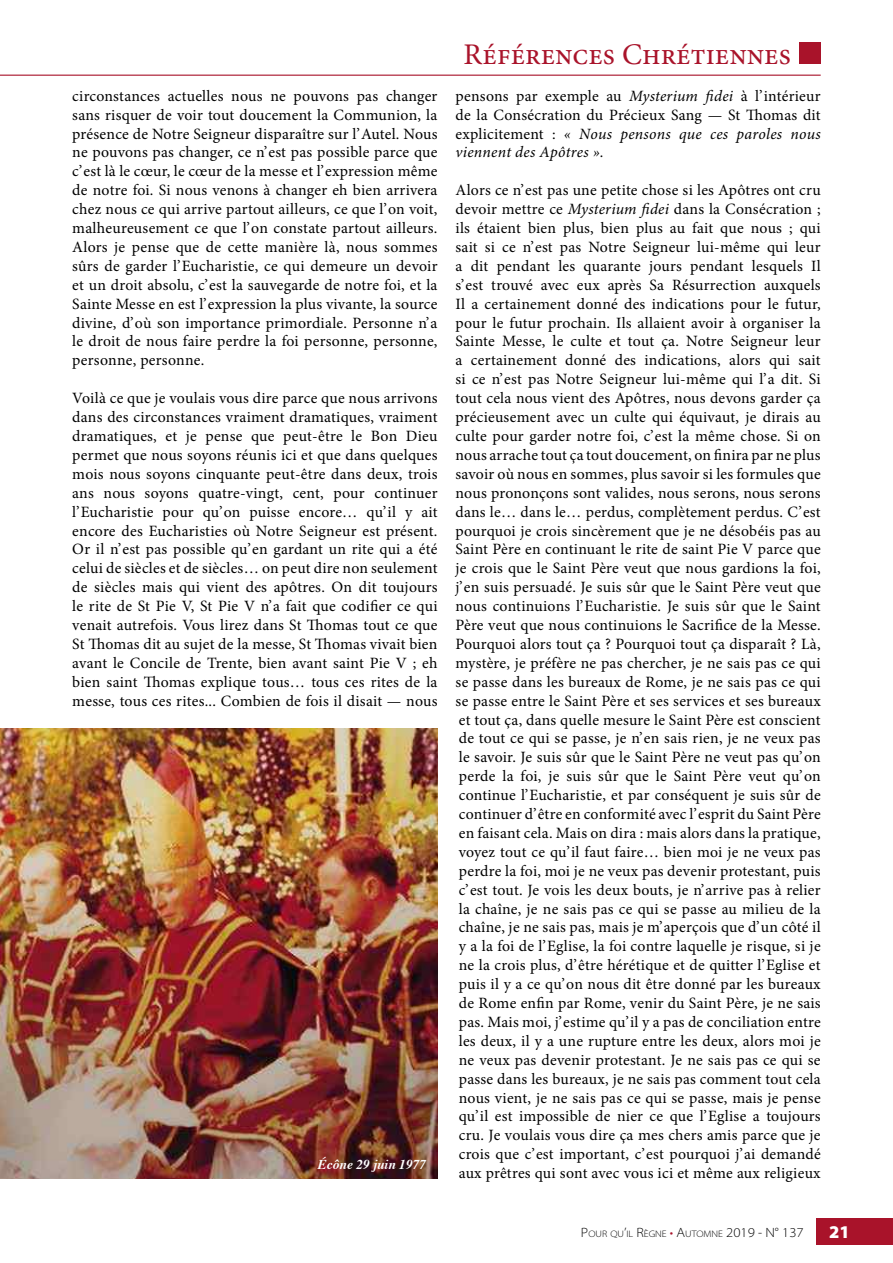
<style>
.page{position:relative;width:893px;height:1263px;background:#fff}
.page>*{position:absolute;margin:0;border:0;box-sizing:border-box;transform-origin:0 0}
.t1{font:30px "Minion Pro";color:#a9132a}
.t2{font:900 18px "Myriad Pro";color:#fff}
.t3{font:15.75px/18.9px "Minion Pro";letter-spacing:.015em;color:#000;text-align:justify}
.t4{font:italic 700 13.5px "Times";color:#fff}
.t5{font:300 semi-expanded 9.45px "Myriad Pro";color:#000}
.s1{font-style:italic}
.s2{font-size:13.5px}
.s3{font-size:13.5px;color:#a9132a}
</style>
<div class="page">
<div style="left:816px;top:1218px;width:77px;height:27px;background:#a9132a"></div>
<hr style="left:0;top:75px;width:821px;height:1px;background:#a9132a">
<div style="left:799px;top:43px;width:22px;height:21px;background:#a9132a"></div>
<img style="left:0;top:728px;width:437px;height:450px">
<p class="t3" style="left:72px;top:86px;width:367px">circonstances actuelles nous ne pouvons pas changer sans risquer de voir tout doucement la Communion, la présence de Notre Seigneur disparaître sur l’Autel. Nous ne pouvons pas changer, ce n’est pas possible parce que c’est là le cœur, le cœur de la messe et l’expression même de notre foi. Si nous venons à changer eh bien arrivera chez nous ce qui arrive partout ailleurs, ce que l’on voit, malheureusement ce que l’on constate partout ailleurs.<br>Alors je pense que de cette manière là, nous sommes sûrs de garder l’Eucharistie, ce qui demeure un devoir et un droit absolu, c’est la sauvegarde de notre foi, et la Sainte Messe en est l’expression la plus vivante, la source divine, d’où son importance primordiale. Personne n’a le droit de nous faire perdre la foi personne, personne, personne, personne.</p>
<p class="t3" style="left:72px;top:389px;width:367px">Voilà ce que je voulais vous dire parce que nous arrivons dans des circonstances vraiment dramatiques, vraiment dramatiques, et je pense que peut-être le Bon Dieu permet que nous soyons réunis ici et que dans quelques mois nous soyons cinquante peut-être dans deux, trois ans nous soyons quatre-vingt, cent, pour continuer l’Eucharistie pour qu’on puisse encore… qu’il y ait encore des Eucharisties où Notre Seigneur est présent.<br>Or il n’est pas possible qu’en gardant un rite qui a été celui de siècles et de siècles… on peut dire non seulement de siècles mais qui vient des apôtres. On dit toujours le rite de St Pie V, St Pie V n’a fait que codifier ce qui venait autrefois. Vous lirez dans St Thomas tout ce que St Thomas dit au sujet de la messe, St Thomas vivait bien avant le Concile de Trente, bien avant saint Pie V ; eh bien saint Thomas explique tous… tous ces rites de la messe, tous ces rites... Combien de fois il disait — nous</p>
<p class="t4" style="left:318px;top:1152px;width:110px">Écône 29 juin 1977</p>
<h1 class="t1" style="left:463px;top:35px;width:329px">Références Chrétiennes</h1>
<p class="t3" style="left:455px;top:86px;width:367px">pensons par exemple au <span class="s1">Mysterium fidei</span> à l’intérieur de la Consécration du Précieux Sang — St Thomas dit explicitement : <span class="s1">« Nous pensons que ces paroles nous viennent des Apôtres ».</span></p>
<p class="t3" style="left:455px;top:181px;width:367px">Alors ce n’est pas une petite chose si les Apôtres ont cru devoir mettre ce <span class="s1">Mysterium fidei</span> dans la Consécration ; ils étaient bien plus, bien plus au fait que nous ; qui sait si ce n’est pas Notre Seigneur lui-même qui leur a dit pendant les quarante jours pendant lesquels Il s’est trouvé avec eux après Sa Résurrection auxquels Il a certainement donné des indications pour le futur, pour le futur prochain. Ils allaient avoir à organiser la Sainte Messe, le culte et tout ça. Notre Seigneur leur a certainement donné des indications, alors qui sait si ce n’est pas Notre Seigneur lui-même qui l’a dit. Si tout cela nous vient des Apôtres, nous devons garder ça précieusement avec un culte qui équivaut, je dirais au culte pour garder notre foi, c’est la même chose. Si on nous arrache tout ça tout doucement, on finira par ne plus savoir où nous en sommes, plus savoir si les formules que nous prononçons sont valides, nous serons, nous serons dans le… dans le… perdus, complètement perdus. C’est pourquoi je crois sincèrement que je ne désobéis pas au Saint Père en continuant le rite de saint Pie V parce que je crois que le Saint Père veut que nous gardions la foi, j’en suis persuadé. Je suis sûr que le Saint Père veut que nous continuions l’Eucharistie. Je suis sûr que le Saint Père veut que nous continuions le Sacrifice de la Messe.<br>Pourquoi alors tout ça ? Pourquoi tout ça disparaît ? Là, mystère, je préfère ne pas chercher, je ne sais pas ce qui se passe dans les bureaux de Rome, je ne sais pas ce qui se passe entre le Saint Père et ses services et ses bureaux et tout ça, dans quelle mesure le Saint Père est conscient de tout ce qui se passe, je n’en sais rien, je ne veux pas le savoir. Je suis sûr que le Saint Père ne veut pas qu’on perde la foi, je suis sûr que le Saint Père veut qu’on continue l’Eucharistie, et par conséquent je suis sûr de continuer d’être en conformité avec l’esprit du Saint Père en faisant cela. Mais on dira : mais alors dans la pratique, voyez tout ce qu’il faut faire… bien moi je ne veux pas perdre la foi, moi je ne veux pas devenir protestant, puis c’est tout. Je vois les deux bouts, je n’arrive pas à relier la chaîne, je ne sais pas ce qui se passe au milieu de la chaîne, je ne sais pas, mais je m’aperçois que d’un côté il y a la foi de l’Eglise, la foi contre laquelle je risque, si je ne la crois plus, d’être hérétique et de quitter l’Eglise et puis il y a ce qu’on nous dit être donné par les bureaux de Rome enfin par Rome, venir du Saint Père, je ne sais pas. Mais moi, j’estime qu’il y a pas de conciliation entre les deux, il y a une rupture entre les deux, alors moi je ne veux pas devenir protestant. Je ne sais pas ce qui se passe dans les bureaux, je ne sais pas comment tout cela nous vient, je ne sais pas ce qui se passe, mais je pense qu’il est impossible de nier ce que l’Eglise a toujours cru. Je voulais vous dire ça mes chers amis parce que je crois que c’est important, c’est pourquoi j’ai demandé aux prêtres qui sont avec vous ici et même aux religieux</p>
<p class="t5" style="left:581px;top:1228px;width:224px"><span class="s2">P</span>OUR QU<span class="s2">’</span>IL <span class="s2">R</span>ÈGNE <span class="s3">•</span> <span class="s2">A</span>UTOMNE <span class="s2">2019 - N° 137</span></p>
<p class="t2" style="left:829px;top:1222px;width:22px">21</p>
</div>
